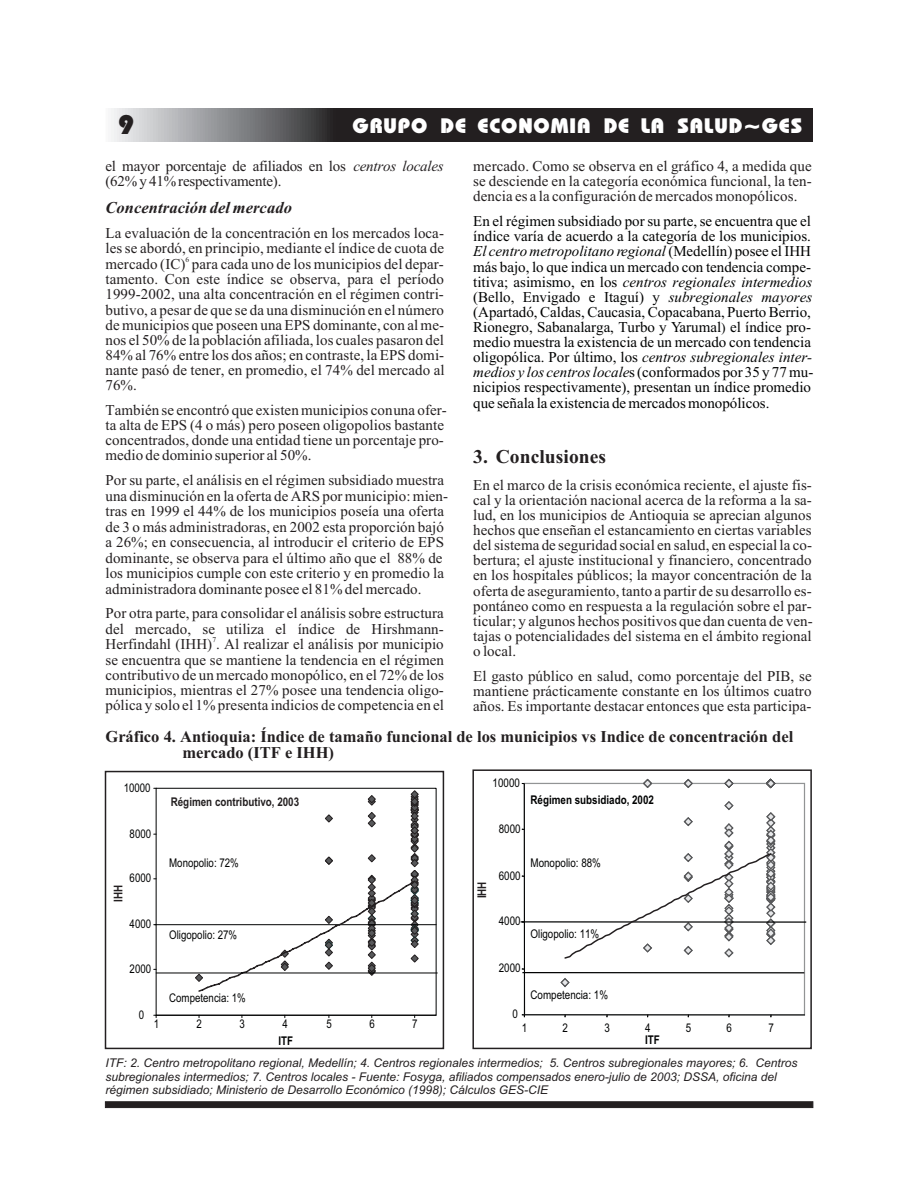
<style>
.page{position:relative;width:918px;height:1188px;background:#fff}
.page>*{position:absolute;margin:0;border:0;box-sizing:border-box;transform-origin:0 0}
.t1{font:27px "Bauhaus Hv BT";color:#231f20}
.t2{font:21px "Bauhaus Hv BT";letter-spacing:.045em;color:#fff}
.t3{font:700 19.5px "Times New Roman";letter-spacing:.005em;color:#231f20}
.t4{font:700 16.5px/16.5px "Times New Roman";color:#231f20}
.t5{font:italic 700 16.5px "Times New Roman";letter-spacing:.005em;color:#231f20}
.t6{font:15px/15.1px "Times New Roman";letter-spacing:.005em;color:#231f20}
.t7{font:15px/15.1px "Times New Roman";color:#010202}
.t8{font:italic 12px/13.4px "Arial";color:#231f20}
.t9{font:12px "Arial Narrow";color:#010202}
.t10{font:700 12px "Arial Narrow";color:#231f20}
.t11{font:700 12px "Arial Narrow";color:#010202}
.t12{font:7.5px "Times New Roman";color:#231f20}
.s1{font-style:italic}
.s2{font-size:13.5px}
</style>
<div class="page">
<svg style="left:111px;top:109px;width:701px;height:32px;background:#454344"></svg>
<hr style="left:155px;top:924px;width:281px;height:1px;background:#010202">
<div style="left:105px;top:1102px;width:708px;height:6px;background:#231f20"></div>
<div style="left:156px;top:788px;width:280px;height:227px;border:1px solid #010202"></div>
<hr style="left:156px;top:788px;width:1px;height:227px;background:#010202">
<hr style="left:156px;top:1015px;width:280px;height:1px;background:#010202">
<svg style="left:195px;top:790px;width:224px;height:202px"></svg>
<hr style="left:156px;top:973px;width:281px;height:1px;background:#010202">
<div style="left:105px;top:771px;width:339px;height:278px;border:2px solid #231f20"></div>
<hr style="left:524px;top:783px;width:281px;height:1px;background:#929495">
<hr style="left:804px;top:783px;width:1px;height:232px;background:#929495">
<hr style="left:524px;top:1014px;width:281px;height:2px;background:#929495">
<hr style="left:524px;top:783px;width:1px;height:232px;background:#010202">
<hr style="left:524px;top:1014px;width:281px;height:1px;background:#010202">
<svg style="left:643px;top:779px;width:9px;height:9px"></svg>
<svg style="left:560px;top:978px;width:10px;height:9px"></svg>
<svg style="left:684px;top:779px;width:9px;height:9px"></svg>
<svg style="left:724px;top:779px;width:9px;height:9px"></svg>
<svg style="left:766px;top:779px;width:9px;height:9px"></svg>
<hr style="left:521px;top:921px;width:285px;height:2px;background:#010202">
<hr style="left:522px;top:972px;width:282px;height:1px;background:#010202">
<svg style="left:563px;top:801px;width:212px;height:158px"></svg>
<div style="left:472px;top:769px;width:340px;height:280px;border:2px solid #231f20"></div>
<h1 class="t1" style="left:118px;top:114px;width:17px">9</h1>
<h2 class="t2" style="left:353px;top:117px;width:451px">GRUPO DE ECONOMIA DE LA SALUD~GES</h2>
<p class="t6" style="left:106px;top:160px;width:340px">el mayor porcentaje de afiliados en los <span class="s1">centros locales </span>(62% y 41% respectivamente).</p>
<p class="t5" style="left:106px;top:202px;width:188px">Concentración del mercado</p>
<p class="t6" style="left:106px;top:227px;width:340px">La evaluación de la concentración en los mercados loca&shy;les se abordó, en principio, mediante el índice de cuota de</p>
<p class="t12" style="left:186px;top:257px;width:5px">6</p>
<p class="t6" style="left:106px;top:258px;width:341px;text-align:justify">mercado (IC) para cada uno de los municipios del depar&shy;tamento. Con este índice se observa, para el período 1999-2002, una alta concentración en el régimen contri&shy;butivo, a pesar de que se da una disminución en el número de municipios que poseen una EPS dominante, con al me&shy;nos el 50% de la población afiliada, los cuales pasaron del 84% al 76% entre los dos años; en contraste, la EPS domi&shy;nante pasó de tener, en promedio, el 74% del mercado al 76%.</p>
<p class="t6" style="left:106px;top:404px;width:343px">También se encontró que existen municipios con una ofer&shy;ta alta de EPS (4 o más) pero poseen oligopolios bastante concentrados, donde una entidad tiene un porcentaje pro&shy;medio de dominio superior al 50%.</p>
<p class="t6" style="left:106px;top:474px;width:344px">Por su parte, el análisis en el régimen subsidiado muestra una disminución en la oferta de ARS por municipio: mien&shy;tras en 1999 el 44% de los municipios poseía una oferta de 3 o más administradoras, en 2002 esta proporción bajó a 26%; en consecuencia, al introducir el criterio de EPS dominante, se observa para el último año que el 88% de los municipios cumple con este criterio y en promedio la administradora dominante posee el 81% del mercado.</p>
<p class="t6" style="left:106px;top:607px;width:340px">Por otra parte, para consolidar el análisis sobre estructura del mercado, se utiliza el índice de Hirshmann-</p>
<p class="t12" style="left:212px;top:637px;width:5px">7</p>
<p class="t6" style="left:106px;top:638px;width:340px;text-align:justify">Herfindahl (IHH) . Al realizar el análisis por municipio se encuentra que se mantiene la tendencia en el régimen contributivo de un mercado monopólico, en el 72% de los municipios, mientras el 27% posee una tendencia oligo&shy;pólica y solo el 1% presenta indicios de competencia en el</p>
<p class="t6" style="left:473px;top:160px;width:340px;text-align:justify">mercado. Como se observa en el gráfico 4, a medida que se desciende en la categoría económica funcional, la ten&shy;dencia es a la configuración de mercados monopólicos.</p>
<p class="t7" style="left:473px;top:215px;width:342px">En el régimen subsidiado por su parte, se encuentra que el índice varía de acuerdo a la categoría de los municipios.<br><span class="s1">El centro metropolitano regional</span> (Medellín) posee el IHH más bajo, lo que indica un mercado con tendencia compe&shy;titiva; asimismo, en los <span class="s1">centros regionales intermedios </span>(Bello, Envigado e Itaguí) y <span class="s1">subregionales mayores </span>(Apartadó, Caldas, Caucasia, Copacabana, Puerto Berrio, Rionegro, Sabanalarga, Turbo y Yarumal<span class="s2">)</span> el índice pro&shy;medio muestra la existencia de un mercado con tendencia oligopólica. Por último, los <span class="s1">centros subregionales inter&shy;medios y los centros locale</span>s (conformados por 35 y 77 mu&shy;nicipios respectivamente), presentan un índice promedio que señala la existencia de mercados monopólicos.</p>
<h3 class="t3" style="left:473px;top:450px;width:134px">3. Conclusiones</h3>
<p class="t6" style="left:473px;top:479px;width:341px;text-align:justify">En el marco de la crisis económica reciente, el ajuste fis&shy;cal y la orientación nacional acerca de la reforma a la sa&shy;lud, en los municipios de Antioquia se aprecian algunos hechos que enseñan el estancamiento en ciertas variables del sistema de seguridad social en salud, en especial la co&shy;bertura; el ajuste institucional y financiero, concentrado en los hospitales públicos; la mayor concentración de la oferta de aseguramiento, tanto a partir de su desarrollo es&shy;pontáneo como en respuesta a la regulación sobre el par&shy;ticular; y algunos hechos positivos que dan cuenta de ven&shy;tajas o potencialidades del sistema en el ámbito regional o local.</p>
<p class="t6" style="left:473px;top:670px;width:340px;text-align:justify">El gasto público en salud, como porcentaje del PIB, se mantiene prácticamente constante en los últimos cuatro años. Es importante destacar entonces que esta participa-</p>
<p class="t4" style="left:182px;top:730px;width:612px;text-indent:-77px">Gráfico 4. Antioquia: Índice de tamaño funcional de los municipios vs Indice de concentración del mercado (ITF e IHH)</p>
<p class="t9" style="left:124px;top:783px;width:29px">10000</p>
<p class="t9" style="left:493px;top:778px;width:29px">10000</p>
<p class="t10" style="left:171px;top:797px;width:130px">Régimen contributivo, 2003</p>
<p class="t11" style="left:531px;top:796px;width:125px">Régimen subsidiado, 2002</p>
<p class="t9" style="left:130px;top:829px;width:23px">8000</p>
<p class="t9" style="left:499px;top:824px;width:23px">8000</p>
<p class="t9" style="left:130px;top:874px;width:23px">6000</p>
<p class="t10" style="left:114px;top:902px;width:18px;rotate:-90deg">IHH</p>
<p class="t9" style="left:169px;top:858px;width:71px">Monopolio: 72%</p>
<p class="t10" style="left:477px;top:898px;width:18px;rotate:-90deg">IHH</p>
<p class="t9" style="left:499px;top:871px;width:23px">6000</p>
<p class="t9" style="left:531px;top:859px;width:72px">Monopolio: 88%</p>
<p class="t9" style="left:130px;top:920px;width:23px">4000</p>
<p class="t9" style="left:169px;top:930px;width:70px">Oligopolio: 27%</p>
<p class="t9" style="left:499px;top:917px;width:23px">4000</p>
<p class="t9" style="left:531px;top:929px;width:70px">Oligopolio: 11%</p>
<p class="t9" style="left:130px;top:964px;width:23px">2000</p>
<p class="t9" style="left:499px;top:964px;width:23px">2000</p>
<p class="t9" style="left:169px;top:993px;width:78px">Competencia: 1%</p>
<p class="t9" style="left:531px;top:990px;width:79px">Competencia: 1%</p>
<p class="t9" style="left:139px;top:1010px;width:7px">0</p>
<p class="t9" style="left:154px;top:1019px;width:7px">1</p>
<p class="t9" style="left:197px;top:1019px;width:7px">2</p>
<p class="t9" style="left:240px;top:1019px;width:7px">3</p>
<p class="t9" style="left:282px;top:1019px;width:7px">4</p>
<p class="t9" style="left:327px;top:1019px;width:7px">5</p>
<p class="t9" style="left:369px;top:1019px;width:7px">6</p>
<p class="t9" style="left:412px;top:1019px;width:7px">7</p>
<p class="t11" style="left:278px;top:1037px;width:16px">ITF</p>
<p class="t9" style="left:513px;top:1009px;width:7px">0</p>
<p class="t9" style="left:522px;top:1023px;width:7px">1</p>
<p class="t9" style="left:563px;top:1023px;width:7px">2</p>
<p class="t9" style="left:604px;top:1023px;width:7px">3</p>
<p class="t9" style="left:645px;top:1023px;width:7px">4</p>
<p class="t9" style="left:686px;top:1023px;width:7px">5</p>
<p class="t9" style="left:726px;top:1023px;width:7px">6</p>
<p class="t9" style="left:768px;top:1023px;width:7px">7</p>
<p class="t11" style="left:645px;top:1035px;width:16px">ITF</p>
<p class="t8" style="left:106px;top:1057px;width:693px">ITF: 2. Centro metropolitano regional, Medellín; 4. Centros regionales intermedios; 5. Centros subregionales mayores; 6. Centros subregionales intermedios; 7. Centros locales - Fuente: Fosyga, afiliados compensados enero-julio de 2003; DSSA, oficina del régimen subsidiado; Ministerio de Desarrollo Económico (1998); Cálculos GES-CIE</p>
</div>
